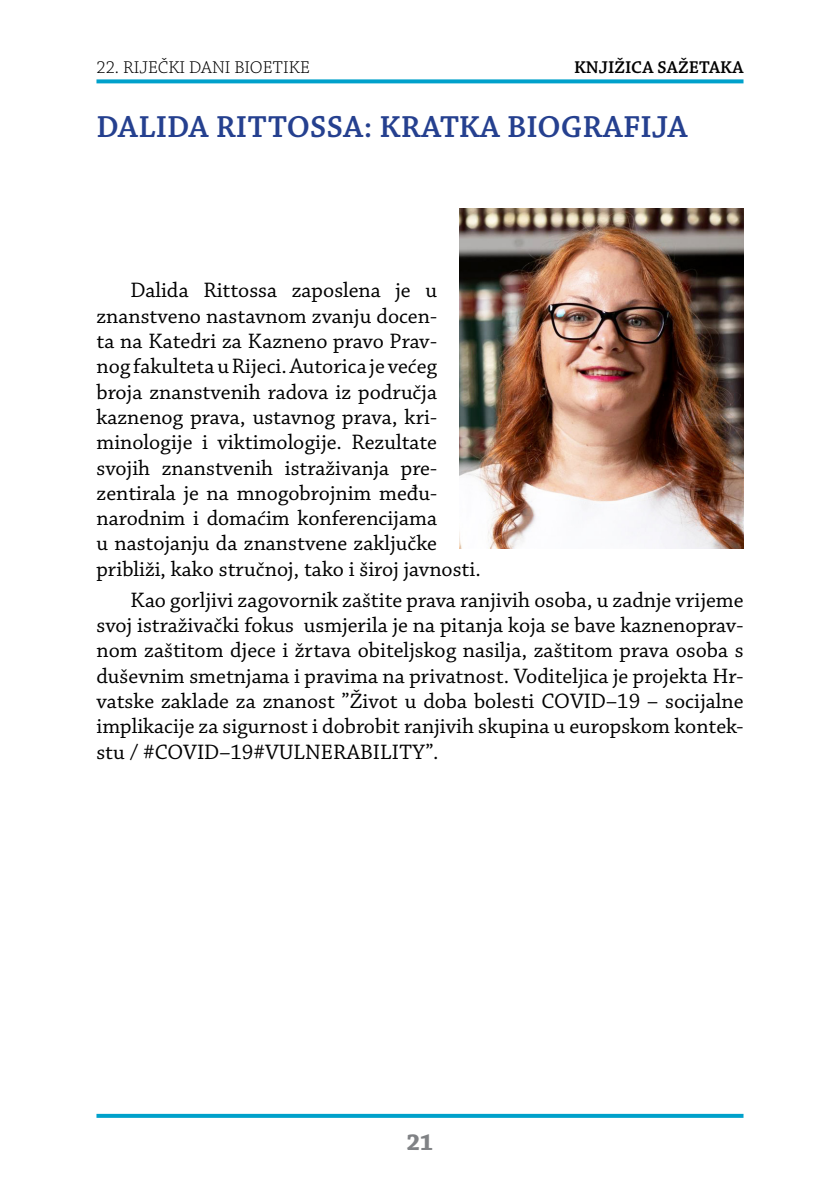
<style>
.page{position:relative;width:840px;height:1191px;background:#fff}
.page>*{position:absolute;margin:0;border:0;box-sizing:border-box;transform-origin:0 0}
.t1{font:600 32px "Chaparral Pro";letter-spacing:.005em;color:#25408f}
.t2{font:700 24px "Chaparral Pro";color:#808285}
.t3{font:22px/25.2px "Chaparral Pro";color:#000}
.t4{font:300 18px "Chaparral Pro";color:#000}
.t5{font:600 18px "Chaparral Pro";color:#000}
</style>
<div class="page">
<svg style="left:96px;top:79px;width:647px;height:4px;background:#19aad0"></svg>
<svg style="left:96px;top:1113px;width:647px;height:4px;background:#37b5d6"></svg>
<img style="left:459px;top:208px;width:284px;height:341px">
<p class="t4" style="left:96px;top:58px;width:215px">22. RIJEČKI DANI BIOETIKE</p>
<p class="t5" style="left:573px;top:57px;width:171px">KNJIŽICA SAŽETAKA</p>
<h1 class="t1" style="left:96px;top:109px;width:592px">DALIDA RITTOSSA: KRATKA BIOGRAFIJA</h1>
<p class="t3" style="left:96px;top:279px;width:385px;text-indent:34px">Dalida Rittossa zaposlena je u znanstveno nastavnom zvanju docen-<br>ta na Katedri za Kazneno pravo Prav-<br>nog fakulteta u Rijeci. Autorica je većeg broja znanstvenih radova iz područja kaznenog prava, ustavnog prava, kri&shy;minologije i viktimologije. Rezultate svojih znanstvenih istraživanja pre&shy;zentirala je na mnogobrojnim među&shy;narodnim i domaćim konferencijama<br>u nastojanju da znanstvene zaključke približi, kako stručnoj, tako i široj javnosti.</p>
<p class="t3" style="left:96px;top:588px;width:648px;text-align:justify;text-indent:34px">Kao gorljivi zagovornik zaštite prava ranjivih osoba, u zadnje vrijeme svoj istraživački fokus usmjerila je na pitanja koja se bave kaznenoprav&shy;nom zaštitom djece i žrtava obiteljskog nasilja, zaštitom prava osoba s duševnim smetnjama i pravima na privatnost. Voditeljica je projekta Hr&shy;vatske zaklade za znanost ”Život u doba bolesti COVID–19 – socijalne implikacije za sigurnost i dobrobit ranjivih skupina u europskom kontek&shy;stu / #COVID–19#VULNERABILITY”.</p>
<p class="t2" style="left:406px;top:1128px;width:29px">21</p>
</div>
